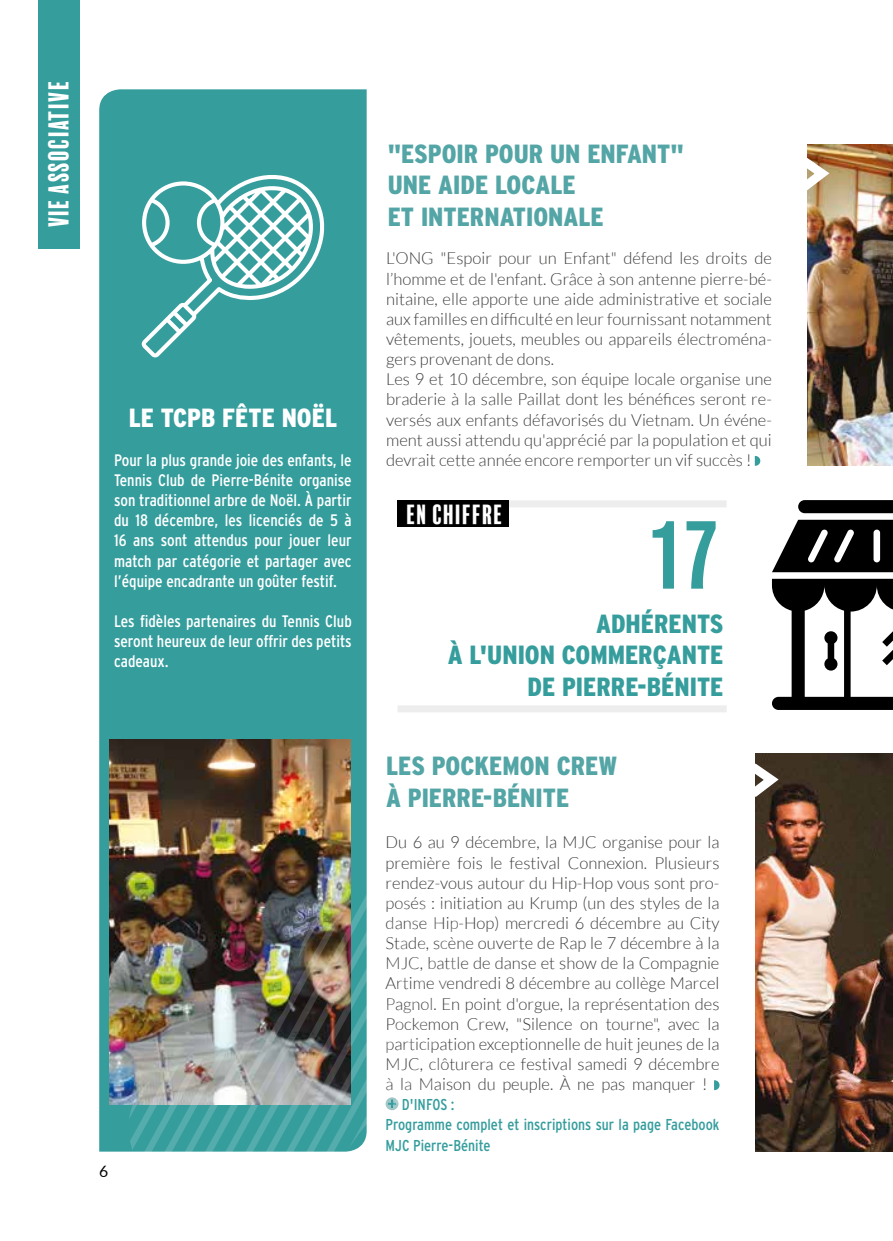
<style>
.page{position:relative;width:893px;height:1241px;background:#fff}
.page>*{position:absolute;margin:0;border:0;box-sizing:border-box;transform-origin:0 0}
.t1{font:87.5px "Balboa Plus Fill";color:#369d9d}
.t2{font:900 condensed 26.25px/31.5px "Interstate";color:#54a5a6}
.t3{font:900 condensed 26.25px/31.5px "Interstate";color:#369d9d;text-align:right}
.t4{font:900 condensed 26.25px "Interstate";color:#fff}
.t5{font:26.25px "Balboa Plus Fill";color:#fff}
.t6{font:25.38px "Balboa Plus Fill";color:#fff}
.t7{font:300 16.62px/20.1px "Lato";color:#3c3c3b}
.t8{font:condensed 16.62px/20.1px "Interstate";color:#fff;text-align:justify}
.t9{font:condensed 15.75px/20.1px "Interstate";color:#369d9d}
.t10{font:15.75px "Lato";color:#000}
</style>
<div class="page">
<div style="left:99px;top:89px;width:268px;height:1062px;background:#369d9d"></div>
<div style="left:487px;top:500px;width:240px;height:7px;background:#ededed"></div>
<div style="left:398px;top:500px;width:111px;height:27px;background:#000"></div>
<svg style="left:755px;top:456px;width:5px;height:9px"></svg>
<img style="left:755px;top:753px;width:138px;height:398px">
<img style="left:807px;top:145px;width:86px;height:320px">
<svg style="left:714px;top:1080px;width:5px;height:9px"></svg>
<div style="left:38px;top:0;width:41px;height:248px;background:#369d9d"></div>
<div style="left:398px;top:705px;width:329px;height:7px;background:#ededed"></div>
<svg style="left:755px;top:754px;width:31px;height:51px"></svg>
<img style="left:110px;top:739px;width:241px;height:151px">
<img style="left:104px;top:890px;width:14px;height:262px">
<img style="left:118px;top:881px;width:26px;height:271px">
<img style="left:144px;top:871px;width:25px;height:281px">
<img style="left:169px;top:865px;width:26px;height:287px">
<img style="left:195px;top:865px;width:25px;height:287px">
<img style="left:220px;top:865px;width:26px;height:287px">
<img style="left:246px;top:865px;width:25px;height:287px">
<img style="left:271px;top:865px;width:26px;height:287px">
<img style="left:297px;top:865px;width:25px;height:287px">
<img style="left:322px;top:865px;width:26px;height:287px">
<svg style="left:348px;top:865px;width:19px;height:287px;background:#4b9a99"></svg>
<svg style="left:807px;top:149px;width:30px;height:50px"></svg>
<svg style="left:772px;top:500px;width:121px;height:209px"></svg>
<svg style="left:139px;top:173px;width:189px;height:187px"></svg>
<h2 class="t5" style="left:44px;top:227px;width:149px;rotate:-90deg">VIE ASSOCIATIVE</h2>
<h2 class="t4" style="left:129px;top:403px;width:210px">LE TCPB FÊTE NOËL</h2>
<p class="t8" style="left:114px;top:449px;width:239px">Pour la plus grande joie des enfants, le Tennis Club de Pierre-Bénite organise son traditionnel arbre de Noël. À partir du 18 décembre, les licenciés de 5 à 16 ans sont attendus pour jouer leur match par catégorie et partager avec l’équipe encadrante un goûter festif.</p>
<p class="t8" style="left:114px;top:611px;width:239px">Les fidèles partenaires du Tennis Club seront heureux de leur offrir des petits cadeaux.</p>
<p class="t10" style="left:99px;top:1159px;width:11px">6</p>
<h2 class="t2" style="left:388px;top:138px;width:298px">"ESPOIR POUR UN ENFANT"<br>UNE AIDE LOCALE<br>ET INTERNATIONALE</h2>
<p class="t7" style="left:386px;top:248px;width:387px">L'ONG "Espoir pour un Enfant" défend les droits de l’homme et de l'enfant. Grâce à son antenne pierre-bé&shy;nitaine, elle apporte une aide administrative et sociale aux familles en difficulté en leur fournissant notamment vêtements, jouets, meubles ou appareils électroména&shy;gers provenant de dons.<br>Les 9 et 10 décembre, son équipe locale organise une braderie à la salle Paillat dont les bénéfices seront re&shy;versés aux enfants défavorisés du Vietnam. Un événe&shy;ment aussi attendu qu'apprécié par la population et qui devrait cette année encore remporter un vif succès !</p>
<h3 class="t6" style="left:406px;top:500px;width:99px">EN CHIFFRE</h3>
<h1 class="t1" style="left:649px;top:506px;width:76px">17</h1>
<h2 class="t3" style="left:448px;top:607px;width:277px">ADHÉRENTS<br>À L'UNION COMMERÇANTE<br>DE PIERRE-BÉNITE</h2>
<h2 class="t2" style="left:386px;top:749px;width:233px">LES POCKEMON CREW<br>À PIERRE-BÉNITE</h2>
<p class="t7" style="left:386px;top:832px;width:335px;text-align:justify">Du 6 au 9 décembre, la MJC organise pour la première fois le festival Connexion. Plusieurs rendez-vous autour du Hip-Hop vous sont pro&shy;posés : initiation au Krump (un des styles de la danse Hip-Hop) mercredi 6 décembre au City Stade, scène ouverte de Rap le 7 décembre à la MJC, battle de danse et show de la Compagnie Artime vendredi 8 décembre au collège Marcel Pagnol. En point d'orgue, la représentation des Pockemon Crew, "Silence on tourne", avec la participation exceptionnelle de huit jeunes de la MJC, clôturera ce festival samedi 9 décembre à la Maison du peuple. À ne pas manquer !</p>
<p class="t9" style="left:386px;top:1094px;width:335px;text-indent:16px">D'INFOS :<br>Programme complet et inscriptions sur la page Facebook<br>MJC Pierre-Bénite</p>
</div>
